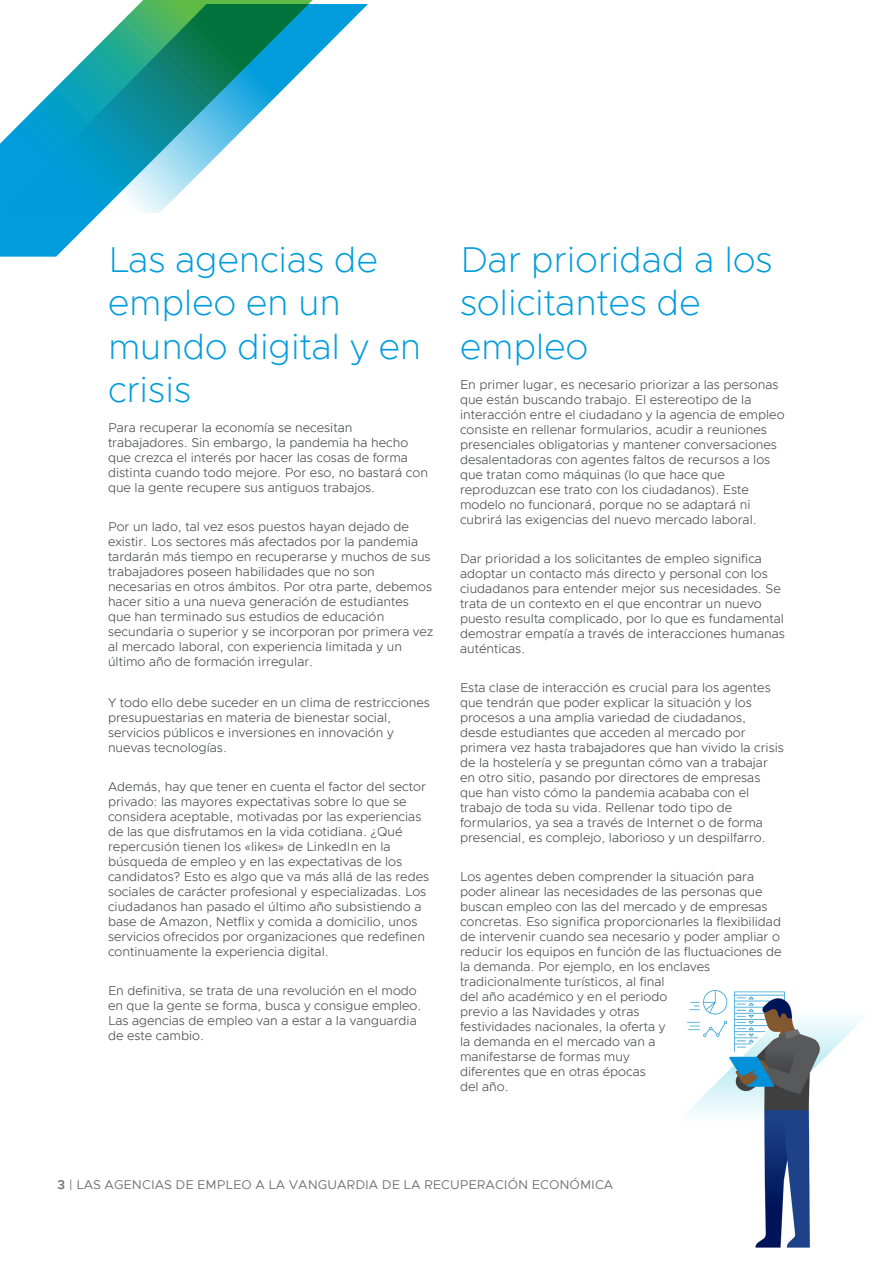
<style>
.page{position:relative;width:893px;height:1263px;background:#fff}
.page>*{position:absolute;margin:0;border:0;box-sizing:border-box;transform-origin:0 0}
.t1{font:200 36px/43.5px "Metropolis";color:#009cdc}
.t2{font:300 12.75px/15px "Metropolis";color:#4b4c4d}
.t3{font:12.75px "Metropolis";color:#717074}
.s1{font-weight:600}
</style>
<div class="page">
<img style="left:686px;top:990px;width:177px;height:258px">
<svg style="left:0;top:0;width:313px;height:257px"></svg>
<svg style="left:0;top:4px;width:368px;height:209px"></svg>
<h1 class="t1" style="left:108px;top:237px;width:315px">Las agencias de empleo en un mundo digital y en crisis</h1>
<p class="t2" style="left:108px;top:420px;width:321px">Para recuperar la economía se necesitan trabajadores. Sin embargo, la pandemia ha hecho que crezca el interés por hacer las cosas de forma distinta cuando todo mejore. Por eso, no bastará con que la gente recupere sus antiguos trabajos.</p>
<p class="t2" style="left:108px;top:519px;width:326px">Por un lado, tal vez esos puestos hayan dejado de existir. Los sectores más afectados por la pandemia tardarán más tiempo en recuperarse y muchos de sus trabajadores poseen habilidades que no son necesarias en otros ámbitos. Por otra parte, debemos hacer sitio a una nueva generación de estudiantes que han terminado sus estudios de educación secundaria o superior y se incorporan por primera vez al mercado laboral, con experiencia limitada y un último año de formación irregular.</p>
<p class="t2" style="left:108px;top:695px;width:323px">Y todo ello debe suceder en un clima de restricciones presupuestarias en materia de bienestar social, servicios públicos e inversiones en innovación y nuevas tecnologías.</p>
<p class="t2" style="left:108px;top:779px;width:323px">Además, hay que tener en cuenta el factor del sector privado: las mayores expectativas sobre lo que se considera aceptable, motivadas por las experiencias de las que disfrutamos en la vida cotidiana. ¿Qué repercusión tienen los «likes» de LinkedIn en la búsqueda de empleo y en las expectativas de los candidatos? Esto es algo que va más allá de las redes sociales de carácter profesional y especializadas. Los ciudadanos han pasado el último año subsistiendo a base de Amazon, Netflix y comida a domicilio, unos servicios ofrecidos por organizaciones que redefinen continuamente la experiencia digital.</p>
<p class="t2" style="left:108px;top:983px;width:315px">En definitiva, se trata de una revolución en el modo en que la gente se forma, busca y consigue empleo.<br>Las agencias de empleo van a estar a la vanguardia de este cambio.</p>
<h1 class="t1" style="left:460px;top:237px;width:314px">Dar prioridad a los solicitantes de empleo</h1>
<p class="t2" style="left:460px;top:377px;width:326px">En primer lugar, es necesario priorizar a las personas que están buscando trabajo. El estereotipo de la interacción entre el ciudadano y la agencia de empleo consiste en rellenar formularios, acudir a reuniones presenciales obligatorias y mantener conversaciones desalentadoras con agentes faltos de recursos a los que tratan como máquinas (lo que hace que reproduzcan ese trato con los ciudadanos). Este modelo no funcionará, porque no se adaptará ni cubrirá las exigencias del nuevo mercado laboral.</p>
<p class="t2" style="left:460px;top:551px;width:326px">Dar prioridad a los solicitantes de empleo significa adoptar un contacto más directo y personal con los ciudadanos para entender mejor sus necesidades. Se trata de un contexto en el que encontrar un nuevo puesto resulta complicado, por lo que es fundamental demostrar empatía a través de interacciones humanas auténticas.</p>
<p class="t2" style="left:460px;top:680px;width:325px">Esta clase de interacción es crucial para los agentes que tendrán que poder explicar la situación y los procesos a una amplia variedad de ciudadanos, desde estudiantes que acceden al mercado por primera vez hasta trabajadores que han vivido la crisis de la hostelería y se preguntan cómo van a trabajar en otro sitio, pasando por directores de empresas que han visto cómo la pandemia acababa con el trabajo de toda su vida. Rellenar todo tipo de formularios, ya sea a través de Internet o de forma presencial, es complejo, laborioso y un despilfarro.</p>
<p class="t2" style="left:460px;top:869px;width:323px">Los agentes deben comprender la situación para poder alinear las necesidades de las personas que buscan empleo con las del mercado y de empresas concretas. Eso significa proporcionarles la flexibilidad de intervenir cuando sea necesario y poder ampliar o reducir los equipos en función de las fluctuaciones de la demanda. Por ejemplo, en los enclaves tradicionalmente turísticos, al final<br>del año académico y en el periodo<br>previo a las Navidades y otras<br>festividades nacionales, la oferta y<br>la demanda en el mercado van a<br>manifestarse de formas muy<br>diferentes que en otras épocas<br>del año.</p>
<p class="t3" style="left:58px;top:1176px;width:557px"><span class="s1">3</span> | LAS AGENCIAS DE EMPLEO A LA VANGUARDIA DE LA RECUPERACIÓN ECONÓMICA</p>
</div>
